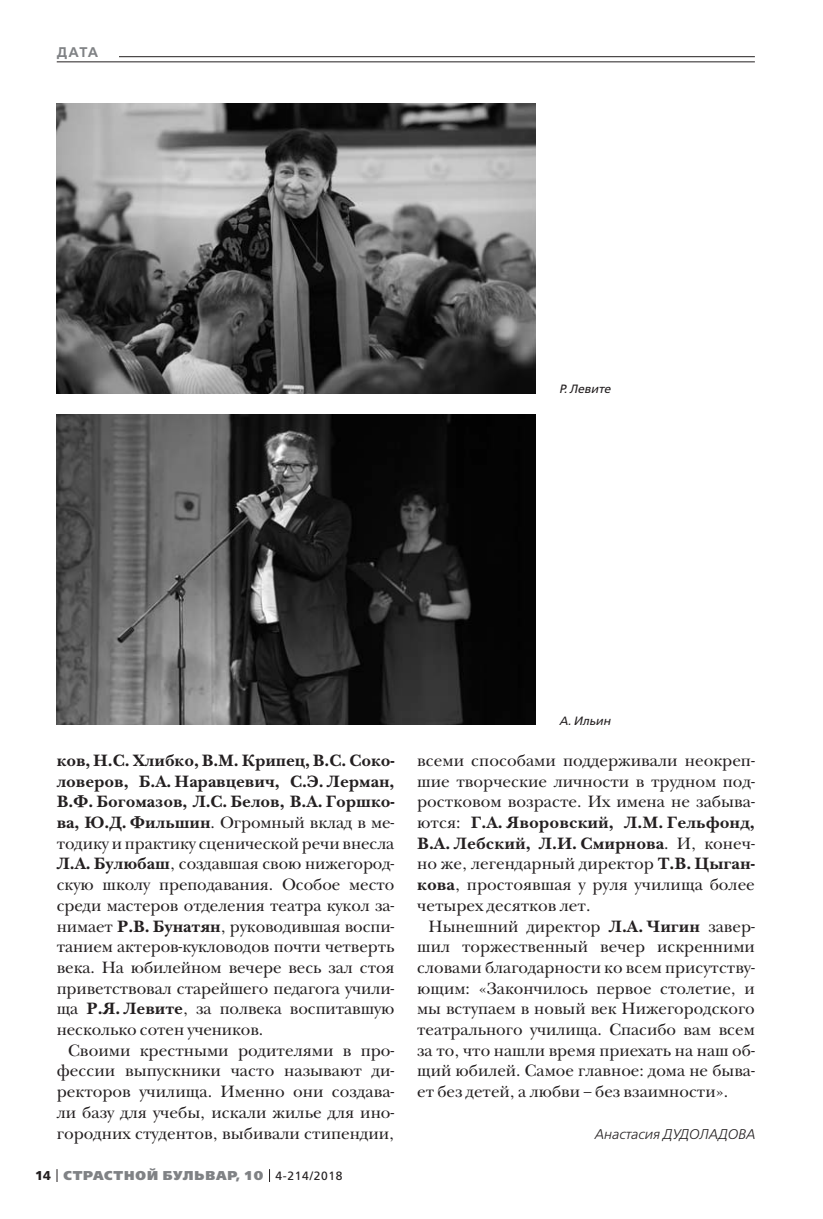
<style>
.page{position:relative;width:823px;height:1219px;background:#fff}
.page>*{position:absolute;margin:0;border:0;box-sizing:border-box;transform-origin:0 0}
.t1{font:17px/20.6px "New Baskerville ITC";color:#231f20;text-align:justify}
.t2{font:italic 300 14px "Free Set";color:#231f20}
.t3{font:600 14px "Free Set";color:#808285}
.t4{font:800 12.8px "Free Set";letter-spacing:.07em;color:#808285}
.t5{font:italic 12px "Free Set";color:#231f20}
.s1{font-weight:700}
.s2{font-weight:700;color:#231f20}
.s3{font-weight:400;font-size:12px;color:#231f20}
</style>
<div class="page">
<svg style="left:57px;top:1169px;width:1px;height:13px"></svg>
<svg style="left:269px;top:1169px;width:1px;height:13px"></svg>
<hr style="left:57px;top:56px;width:697px;height:1px;background:#231f20">
<div style="left:57px;top:41px;width:62px;height:21px;background:#fff"></div>
<hr style="left:57px;top:62px;width:697px;height:1px;background:#231f20">
<img style="left:57px;top:104px;width:478px;height:289px">
<img style="left:57px;top:414px;width:478px;height:310px">
<p class="t3" style="left:57px;top:45px;width:43px">ДАТА</p>
<p class="t5" style="left:558px;top:383px;width:53px">Р. Левите</p>
<p class="t1" style="left:57px;top:752px;width:339px"><span class="s1">ков, Н.С. Хлибко, В.М. Крипец, В.С. Соко&shy;ловеров, Б.А. Наравцевич, С.Э. Лерман, В.Ф. Богомазов, Л.С. Белов, В.А. Горшко&shy;ва, Ю.Д. Фильшин</span>. Огромный вклад в ме&shy;тодику и практику сценической речи внесла <span class="s1">Л.А. Булюбаш</span>, создавшая свою нижегород&shy;скую школу преподавания. Особое место среди мастеров отделения театра кукол за&shy;нимает <span class="s1">Р.В. Бунатян</span>, руководившая воспи&shy;танием актеров-кукловодов почти четверть века. На юбилейном вечере весь зал стоя приветствовал старейшего педагога учили&shy;ща <span class="s1">Р.Я. Левите</span>, за полвека воспитавшую несколько сотен учеников.</p>
<p class="t1" style="left:57px;top:1041px;width:339px;text-indent:11px">Своими крестными родителями в про&shy;фессии выпускники часто называют ди&shy;ректоров училища. Именно они создава&shy;ли базу для учебы, искали жилье для ино&shy;городних студентов, выбивали стипендии,</p>
<p class="t4" style="left:35px;top:1169px;width:309px"><span class="s2">14</span> СТРАСТНОЙ БУЛЬВАР, 10 <span class="s3">4-214/2018</span></p>
<p class="t5" style="left:558px;top:715px;width:53px">А. Ильин</p>
<p class="t1" style="left:417px;top:752px;width:339px">всеми способами поддерживали неокреп&shy;шие творческие личности в трудном под&shy;ростковом возрасте. Их имена не забыва&shy;ются: <span class="s1">Г.А. Яворовский, Л.М. Гельфонд, В.А. Лебский, Л.И. Смирнова</span>. И, конеч&shy;но же, легендарный директор <span class="s1">Т.В. Цыган&shy;кова</span>, простоявшая у руля училища более четырех десятков лет.</p>
<p class="t1" style="left:417px;top:917px;width:339px;text-indent:11px">Нынешний директор <span class="s1">Л.А. Чигин</span> завер&shy;шил торжественный вечер искренними словами благодарности ко всем присутству&shy;ющим: «Закончилось первое столетие, и мы вступаем в новый век Нижегородского театрального училища. Спасибо вам всем за то, что нашли время приехать на наш об&shy;щий юбилей. Самое главное: дома не быва&shy;ет без детей, а любви – без взаимности».</p>
<p class="t2" style="left:594px;top:1127px;width:162px">Анастасия ДУДОЛАДОВА</p>
</div>
